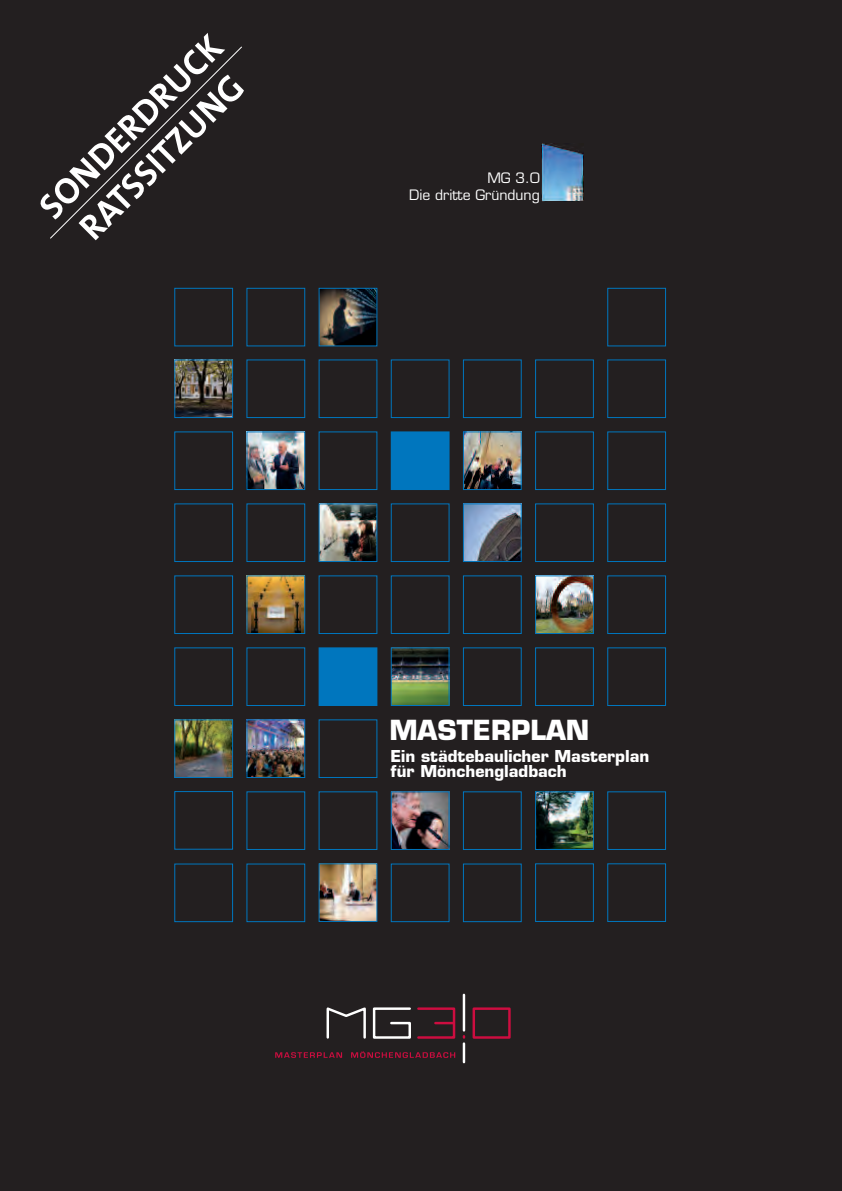
<style>
.page{position:relative;width:842px;height:1191px;background:#231f20}
.page>*{position:absolute;margin:0;border:0;box-sizing:border-box;transform-origin:0 0}
.t1{font:700 36px/43.2px "The Sans";color:#fff;text-align:center}
.t2{font:700 27px "Eurostile";color:#fff}
.t3{font:700 16px/15px "Eurostile";color:#fff}
.t4{font:14px/16.7px "Eurostile";color:#fff;text-align:right}
</style>
<div class="page">
<svg style="left:275px;top:1052px;width:67px;height:5px"></svg>
<svg style="left:351px;top:1051px;width:104px;height:6px"></svg>
<svg style="left:326px;top:1007px;width:85px;height:32px"></svg>
<div style="left:417px;top:1007px;width:38px;height:31px;border:2px solid #cd0d40"></div>
<hr style="left:435px;top:1021px;width:19px;height:3px;background:#cd0d40">
<div style="left:473px;top:1007px;width:38px;height:31px;border:2px solid #cd0d40"></div>
<hr style="left:463px;top:994px;width:2px;height:36px;background:#fff">
<svg style="left:463px;top:1043px;width:2px;height:19px"></svg>
<img style="left:321px;top:865px;width:54px;height:54px">
<div style="left:535px;top:863px;width:59px;height:58px;border:1px solid #0076be"></div>
<div style="left:607px;top:863px;width:59px;height:58px;border:1px solid #0076be"></div>
<div style="left:175px;top:863px;width:58px;height:59px;border:1px solid #0076be"></div>
<div style="left:391px;top:863px;width:58px;height:59px;border:1px solid #0076be"></div>
<div style="left:247px;top:863px;width:58px;height:59px;border:1px solid #0076be"></div>
<div style="left:463px;top:863px;width:58px;height:59px;border:1px solid #0076be"></div>
<img style="left:177px;top:721px;width:54px;height:54px">
<div style="left:175px;top:719px;width:58px;height:58px;border:1px solid #0076be"></div>
<div style="left:247px;top:791px;width:58px;height:58px;border:1px solid #0076be"></div>
<img style="left:393px;top:793px;width:54px;height:54px">
<div style="left:391px;top:791px;width:58px;height:58px;border:1px solid #0076be"></div>
<img style="left:537px;top:793px;width:55px;height:54px">
<div style="left:535px;top:791px;width:59px;height:58px;border:1px solid #0076be"></div>
<div style="left:463px;top:791px;width:58px;height:58px;border:1px solid #0076be"></div>
<div style="left:607px;top:791px;width:59px;height:58px;border:1px solid #0076be"></div>
<div style="left:175px;top:791px;width:58px;height:58px;border:1px solid #0076be"></div>
<img style="left:249px;top:721px;width:54px;height:54px">
<div style="left:247px;top:719px;width:58px;height:58px;border:1px solid #0076be"></div>
<div style="left:175px;top:575px;width:58px;height:59px;border:1px solid #0076be"></div>
<img style="left:249px;top:577px;width:54px;height:55px">
<div style="left:247px;top:575px;width:58px;height:59px;border:1px solid #0076be"></div>
<div style="left:391px;top:575px;width:58px;height:59px;border:1px solid #0076be"></div>
<img style="left:537px;top:577px;width:55px;height:55px">
<div style="left:535px;top:575px;width:59px;height:59px;border:1px solid #0076be"></div>
<div style="left:463px;top:575px;width:58px;height:59px;border:1px solid #0076be"></div>
<div style="left:607px;top:575px;width:59px;height:59px;border:1px solid #0076be"></div>
<div style="left:175px;top:647px;width:58px;height:58px;border:1px solid #0076be"></div>
<div style="left:247px;top:647px;width:58px;height:58px;border:1px solid #0076be"></div>
<div style="left:319px;top:648px;width:58px;height:57px;background:#0076be"></div>
<div style="left:319px;top:647px;width:58px;height:58px;border:1px solid #0076be"></div>
<img style="left:393px;top:649px;width:54px;height:54px">
<div style="left:391px;top:647px;width:58px;height:58px;border:1px solid #0076be"></div>
<div style="left:535px;top:647px;width:59px;height:58px;border:1px solid #0076be"></div>
<div style="left:463px;top:647px;width:58px;height:58px;border:1px solid #0076be"></div>
<div style="left:607px;top:647px;width:59px;height:58px;border:1px solid #0076be"></div>
<div style="left:175px;top:503px;width:58px;height:59px;border:1px solid #0076be"></div>
<div style="left:247px;top:503px;width:58px;height:59px;border:1px solid #0076be"></div>
<img style="left:321px;top:505px;width:54px;height:55px">
<div style="left:319px;top:503px;width:58px;height:59px;border:1px solid #0076be"></div>
<div style="left:391px;top:503px;width:58px;height:59px;border:1px solid #0076be"></div>
<div style="left:535px;top:503px;width:59px;height:59px;border:1px solid #0076be"></div>
<img style="left:465px;top:505px;width:54px;height:55px">
<div style="left:463px;top:503px;width:58px;height:59px;border:1px solid #0076be"></div>
<div style="left:607px;top:503px;width:59px;height:59px;border:1px solid #0076be"></div>
<div style="left:175px;top:432px;width:58px;height:58px;border:1px solid #0076be"></div>
<img style="left:249px;top:434px;width:54px;height:54px">
<div style="left:247px;top:432px;width:58px;height:58px;border:1px solid #0076be"></div>
<div style="left:391px;top:432px;width:58px;height:57px;background:#0076be"></div>
<div style="left:391px;top:432px;width:58px;height:58px;border:1px solid #0076be"></div>
<div style="left:535px;top:432px;width:59px;height:58px;border:1px solid #0076be"></div>
<img style="left:465px;top:434px;width:54px;height:54px">
<div style="left:463px;top:432px;width:58px;height:58px;border:1px solid #0076be"></div>
<div style="left:607px;top:432px;width:59px;height:58px;border:1px solid #0076be"></div>
<img style="left:177px;top:362px;width:54px;height:54px">
<div style="left:175px;top:360px;width:58px;height:58px;border:1px solid #0076be"></div>
<div style="left:247px;top:360px;width:58px;height:58px;border:1px solid #0076be"></div>
<div style="left:391px;top:360px;width:58px;height:58px;border:1px solid #0076be"></div>
<div style="left:535px;top:360px;width:59px;height:58px;border:1px solid #0076be"></div>
<div style="left:463px;top:360px;width:58px;height:58px;border:1px solid #0076be"></div>
<div style="left:607px;top:360px;width:59px;height:58px;border:1px solid #0076be"></div>
<div style="left:175px;top:288px;width:58px;height:58px;border:1px solid #0076be"></div>
<div style="left:247px;top:288px;width:58px;height:58px;border:1px solid #0076be"></div>
<img style="left:321px;top:290px;width:54px;height:54px">
<div style="left:319px;top:288px;width:58px;height:58px;border:1px solid #0076be"></div>
<div style="left:607px;top:288px;width:59px;height:58px;border:1px solid #0076be"></div>
<img style="left:542px;top:144px;width:41px;height:57px">
<svg style="left:50px;top:46px;width:192px;height:193px"></svg>
<h1 class="t1" style="left:32px;top:200px;width:244px;rotate:-45deg">SONDERDRUCK<br>RATSSITZUNG</h1>
<p class="t4" style="left:409px;top:171px;width:132px">MG 3.0<br>Die dritte Gründung</p>
<h2 class="t2" style="left:389px;top:720px;width:202px">MASTERPLAN</h2>
<p class="t3" style="left:390px;top:750px;width:260px">Ein städtebaulicher Masterplan für Mönchengladbach</p>
</div>
